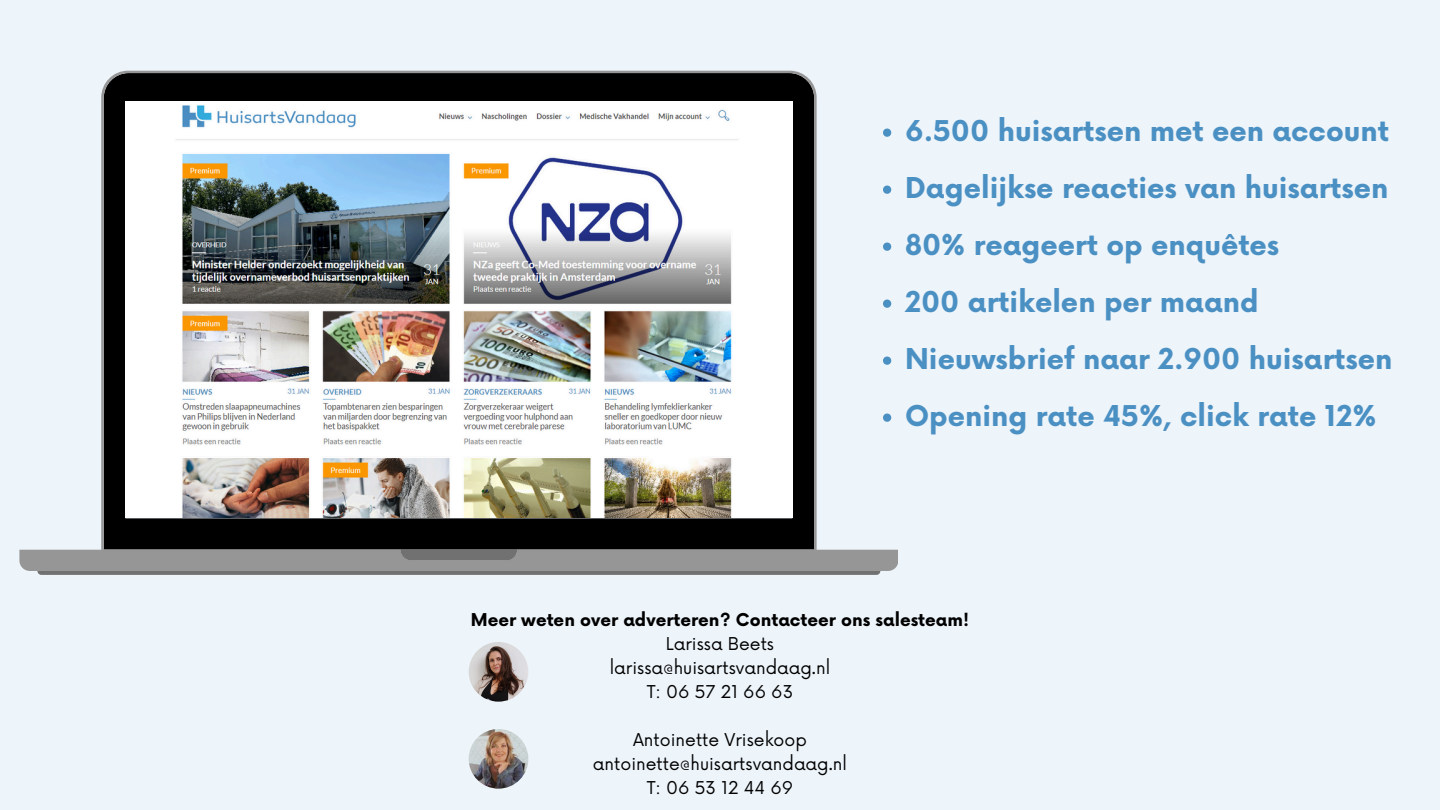
<style>
.page{position:relative;width:1440px;height:810px;background:#edf4fa}
.page>*{position:absolute;margin:0;border:0;box-sizing:border-box;transform-origin:0 0}
.t1{font:700 28px "Now";color:#4b90c3}
.t2{font:17.2px "Now";color:#000}
.t3{font:700 17.2px "Now";color:#000}
</style>
<div class="page">
<img style="left:469px;top:642px;width:59px;height:60px;border-radius:50%">
<img style="left:469px;top:729px;width:59px;height:60px;border-radius:50%">
<svg style="left:19px;top:71px;width:879px;height:500px"></svg>
<svg style="left:401px;top:550px;width:116px;height:10px"></svg>
<svg style="left:37px;top:571px;width:843px;height:4px;background:#757474"></svg>
<img style="left:125px;top:101px;width:667px;height:417px">
<p class="t1" style="left:905px;top:116px;width:485px">6.500 huisartsen met een account</p>
<p class="t1" style="left:905px;top:173px;width:485px">Dagelijkse reacties van huisartsen</p>
<p class="t1" style="left:905px;top:230px;width:376px">80% reageert op enquêtes</p>
<p class="t1" style="left:905px;top:287px;width:355px">200 artikelen per maand</p>
<p class="t1" style="left:905px;top:344px;width:489px">Nieuwsbrief naar 2.900 huisartsen</p>
<p class="t1" style="left:905px;top:401px;width:473px">Opening rate 45%, click rate 12%</p>
<p class="t3" style="left:471px;top:611px;width:500px">Meer weten over adverteren? Contacteer ons salesteam!</p>
<p class="t2" style="left:666px;top:634px;width:110px">Larissa Beets</p>
<p class="t2" style="left:610px;top:658px;width:222px">larissa@huisartsvandaag.nl</p>
<p class="t2" style="left:647px;top:682px;width:148px">T: 06 57 21 66 63</p>
<p class="t2" style="left:633px;top:730px;width:175px">Antoinette Vrisekoop</p>
<p class="t2" style="left:593px;top:754px;width:256px">antoinette@huisartsvandaag.nl</p>
<p class="t2" style="left:647px;top:778px;width:148px">T: 06 53 12 44 69</p>
</div>
